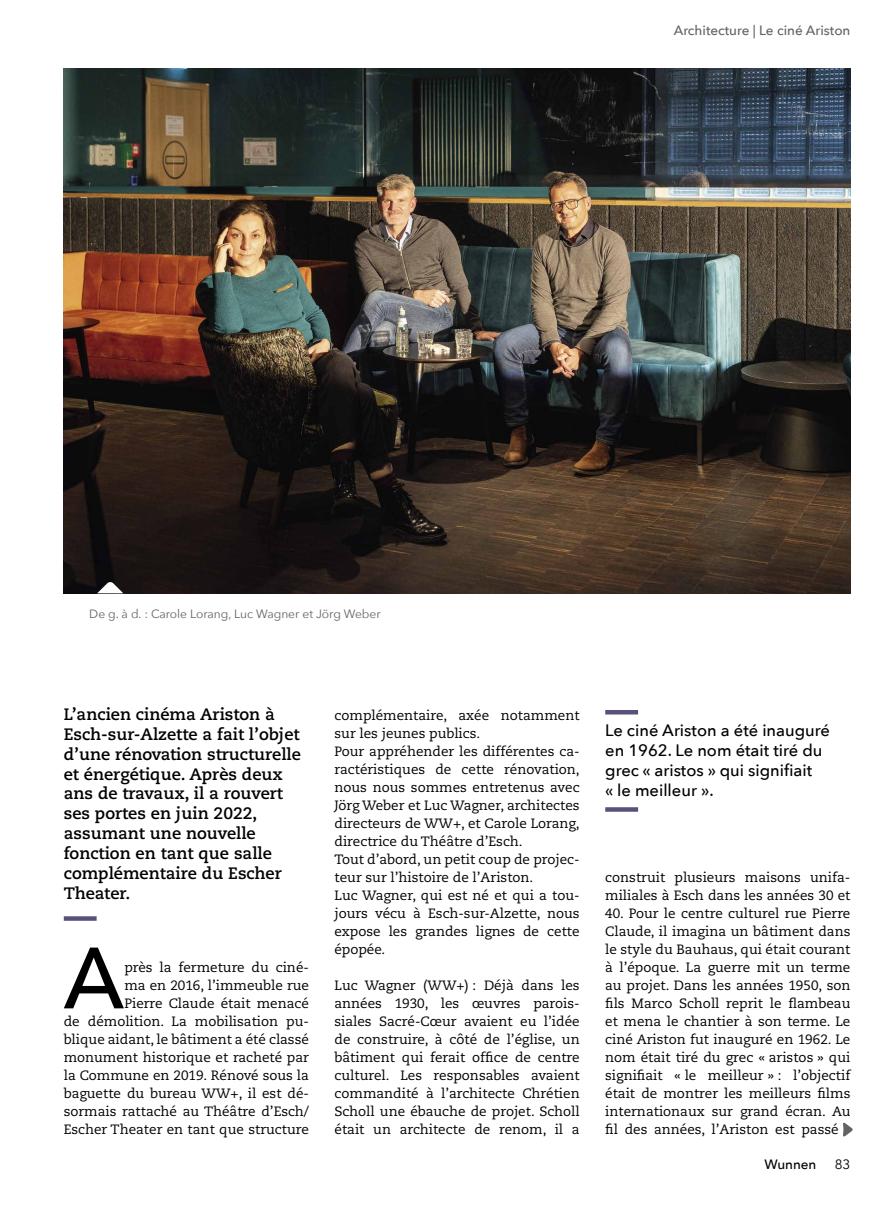
<style>
.page{position:relative;width:893px;height:1208px;background:#fff}
.page>*{position:absolute;margin:0;border:0;box-sizing:border-box;transform-origin:0 0}
.t1{font:500 85.8px "Avenir Next";color:#000}
.t2{font:700 16.5px/19.8px "Caecilia LT Std";color:#000}
.t3{font:500 16.5px/19.8px "Avenir Next";color:#000}
.t4{font:13.5px/18px "Caecilia LT Std";color:#000}
.t5{font:500 13.5px "Avenir Next";color:#636363}
.t6{font:500 13.5px "Avenir Next";letter-spacing:-.005em;color:#000}
.t7{font:13.5px "Avenir Next";color:#000}
.t8{font:12px "Avenir Next";color:#636363}
</style>
<div class="page">
<img style="left:64px;top:68px;width:786px;height:525px">
<svg style="left:64px;top:916px;width:33px;height:4px"></svg>
<hr style="left:605px;top:710px;width:33px;height:4px;background:#5a5079">
<svg style="left:605px;top:807px;width:33px;height:4px"></svg>
<svg style="left:97px;top:581px;width:26px;height:12px"></svg>
<svg style="left:843px;top:1122px;width:10px;height:14px"></svg>
<p class="t5" style="left:674px;top:19px;width:178px">Architecture | Le ciné Ariston</p>
<p class="t8" style="left:89px;top:604px;width:293px">De g. à d. : Carole Lorang, Luc Wagner et Jörg Weber</p>
<p class="t2" style="left:64px;top:705px;width:239px">L’ancien cinéma Ariston à<br>Esch-sur-Alzette a fait l’objet d’une rénovation structurelle et énergétique. Après deux ans de travaux, il a rouvert ses portes en juin 2022, assumant une nouvelle fonction en tant que salle complémentaire du Escher<br>Theater.</p>
<h1 class="t1" style="left:63px;top:905px;width:63px">A</h1>
<p class="t4" style="left:64px;top:959px;width:247px;text-align:right">près la fermeture du ciné-<br>ma en 2016, l’immeuble rue<br>Pierre Claude était menacé<br>de démolition. La mobilisation pu&shy;blique aidant, le bâtiment a été classé monument historique et racheté par la Commune en 2019. Rénové sous la baguette du bureau WW+, il est dé&shy;sormais rattaché au Théâtre d’Esch/<br>Escher Theater en tant que structure</p>
<p class="t4" style="left:334px;top:707px;width:247px">complémentaire, axée notamment sur les jeunes publics.<br>Pour appréhender les différentes ca&shy;ractéristiques de cette rénovation, nous nous sommes entretenus avec<br>Jörg Weber et Luc Wagner, architectes directeurs de WW+, et Carole Lorang, directrice du Théâtre d’Esch.<br>Tout d’abord, un petit coup de projec&shy;teur sur l’histoire de l’Ariston.<br>Luc Wagner, qui est né et qui a tou&shy;jours vécu à Esch-sur-Alzette, nous expose les grandes lignes de cette épopée.</p>
<p class="t4" style="left:334px;top:976px;width:247px;text-align:justify">Luc Wagner (WW+) : Déjà dans les années 1930, les œuvres parois&shy;siales Sacré-Cœur avaient eu l’idée de construire, à côté de l’église, un bâtiment qui ferait office de centre culturel. Les responsables avaient commandité à l’architecte Chrétien Scholl une ébauche de projet. Scholl était un architecte de renom, il a</p>
<p class="t3" style="left:605px;top:720px;width:226px">Le ciné Ariston a été inauguré en 1962. Le nom était tiré du grec « aristos » qui signifiait<br>« le meilleur ».</p>
<p class="t4" style="left:605px;top:868px;width:247px">construit plusieurs maisons unifa&shy;miliales à Esch dans les années 30 et</p>
<p class="t4" style="left:605px;top:904px;width:247px;text-align:justify">40. Pour le centre culturel rue Pierre Claude, il imagina un bâtiment dans le style du Bauhaus, qui était courant à l’époque. La guerre mit un terme au projet. Dans les années 1950, son fils Marco Scholl reprit le flambeau et mena le chantier à son terme. Le ciné Ariston fut inauguré en 1962. Le nom était tiré du grec « aristos » qui signifiait « le meilleur » : l’objectif était de montrer les meilleurs films internationaux sur grand écran. Au fil des années, l’Ariston est passé</p>
<p class="t6" style="left:764px;top:1153px;width:53px">Wunnen</p>
<p class="t7" style="left:835px;top:1153px;width:17px">83</p>
</div>
